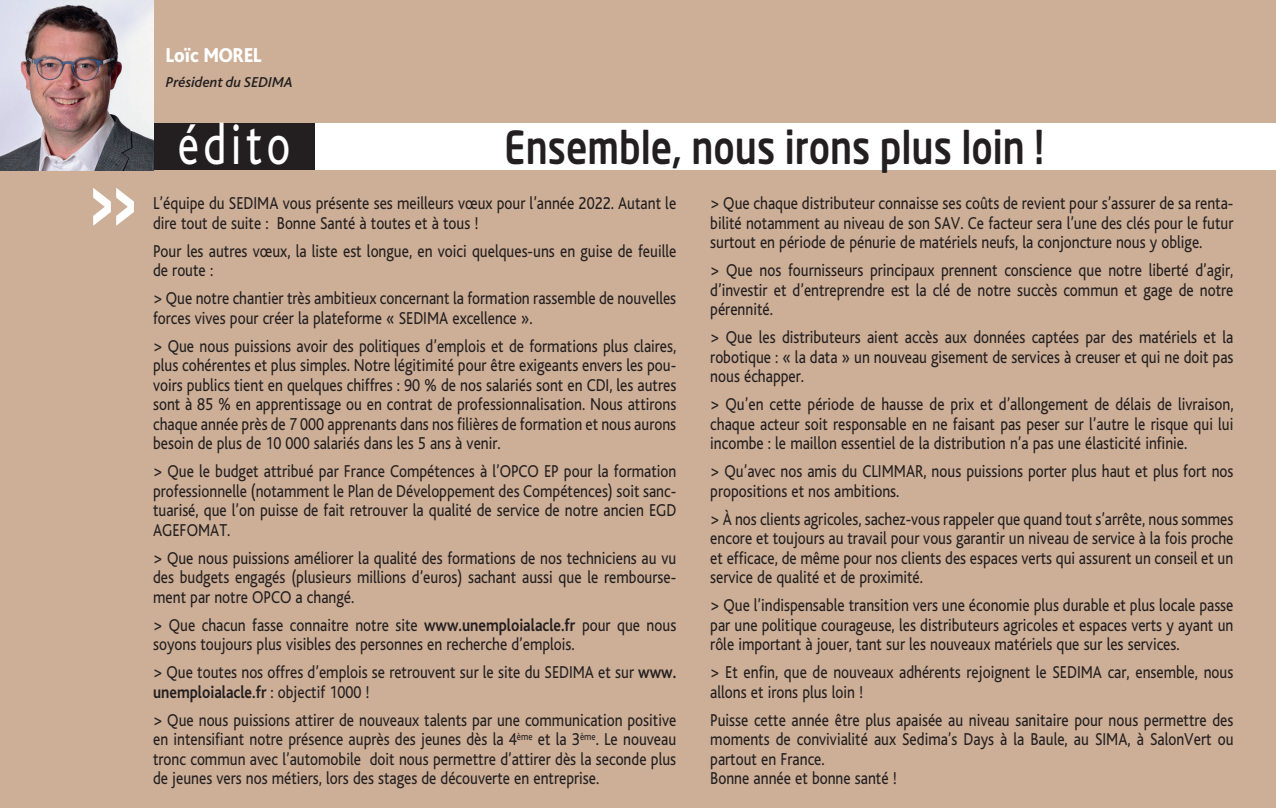
<style>
.page{position:relative;width:1276px;height:808px;background:#fff}
.page>*{position:absolute;margin:0;border:0;box-sizing:border-box;transform-origin:0 0}
.t1{font:112.5px "Helvetica";color:#fff}
.t2{font:58.5px "Bliss";letter-spacing:.1em;color:#fff;scale:.77 1}
.t3{font:500 45px "Neo Sans Std";color:#231f20;scale:.83 1}
.t4{font:800 21px "Bliss";color:#fff;scale:.9 1}
.t5{font:18px/19.5px "Bliss";color:#231f20;text-align:justify;scale:.85 1}
.t6{font:italic 500 15px "Bliss";color:#231f20}
.s1{font-weight:700}
</style>
<div class="page">
<div style="left:153px;top:0;width:1123px;height:189px;background:#cdaf97"></div>
<div style="left:0;top:170px;width:1276px;height:638px;background:#cdaf97"></div>
<div style="left:315px;top:123px;width:961px;height:47px;background:#fff"></div>
<div style="left:153px;top:123px;width:162px;height:47px;background:#231f20"></div>
<img style="left:0;top:0;width:153px;height:170px">
<p class="t1" style="left:82px;top:111px;width:64px">»</p>
<p class="t4" style="left:166px;top:44px;width:108px">Loïc MOREL</p>
<p class="t6" style="left:166px;top:74px;width:129px">Président du SEDIMA</p>
<p class="t2" style="left:178px;top:114px;width:148px">édito</p>
<p class="t3" style="left:504px;top:119px;width:652px">Ensemble, nous irons plus loin !</p>
<p class="t5" style="left:153px;top:194px;width:617px">L’équipe du SEDIMA vous présente ses meilleurs vœux pour l’année 2022. Autant le dire tout de suite : Bonne Santé à toutes et à tous !</p>
<p class="t5" style="left:153px;top:242px;width:617px">Pour les autres vœux, la liste est longue, en voici quelques-uns en guise de feuille de route :</p>
<p class="t5" style="left:153px;top:289px;width:617px">&gt; Que notre chantier très ambitieux concernant la formation rassemble de nouvelles forces vives pour créer la plateforme « SEDIMA excellence ».</p>
<p class="t5" style="left:153px;top:337px;width:617px">&gt; Que nous puissions avoir des politiques d’emplois et de formations plus claires, plus cohérentes et plus simples. Notre légitimité pour être exigeants envers les pou&shy;voirs publics tient en quelques chiffres : 90 % de nos salariés sont en CDI, les autres sont à 85 % en apprentissage ou en contrat de professionnalisation. Nous attirons chaque année près de 7 000 apprenants dans nos filières de formation et nous aurons besoin de plus de 10 000 salariés dans les 5 ans à venir.</p>
<p class="t5" style="left:153px;top:462px;width:617px">&gt; Que le budget attribué par France Compétences à l’OPCO EP pour la formation professionnelle (notamment le Plan de Développement des Compétences) soit sanc&shy;tuarisé, que l’on puisse de fait retrouver la qualité de service de notre ancien EGD AGEFOMAT.</p>
<p class="t5" style="left:153px;top:549px;width:617px">&gt; Que nous puissions améliorer la qualité des formations de nos techniciens au vu des budgets engagés (plusieurs millions d’euros) sachant aussi que le rembourse&shy;ment par notre OPCO a changé.</p>
<p class="t5" style="left:153px;top:616px;width:617px">&gt; Que chacun fasse connaitre notre site <span class="s1">www.unemploialacle.fr</span> pour que nous soyons toujours plus visibles des personnes en recherche d’emplois.</p>
<p class="t5" style="left:153px;top:663px;width:617px">&gt; Que toutes nos offres d’emplois se retrouvent sur le site du SEDIMA et sur <span class="s1">www. unemploialacle.fr</span> : objectif 1000 !</p>
<p class="t5" style="left:153px;top:711px;width:617px">&gt; Que nous puissions attirer de nouveaux talents par une communication positive en intensifiant notre présence auprès des jeunes dès la 4<sup>ème</sup> et la 3<sup>ème</sup>. Le nouveau tronc commun avec l’automobile doit nous permettre d’attirer dès la seconde plus de jeunes vers nos métiers, lors des stages de découverte en entreprise.</p>
<p class="t5" style="left:710px;top:194px;width:617px">&gt; Que chaque distributeur connaisse ses coûts de revient pour s’assurer de sa renta&shy;bilité notamment au niveau de son SAV. Ce facteur sera l’une des clés pour le futur surtout en période de pénurie de matériels neufs, la conjoncture nous y oblige.</p>
<p class="t5" style="left:710px;top:261px;width:617px">&gt; Que nos fournisseurs principaux prennent conscience que notre liberté d’agir, d’investir et d’entreprendre est la clé de notre succès commun et gage de notre pérennité.</p>
<p class="t5" style="left:710px;top:328px;width:617px">&gt; Que les distributeurs aient accès aux données captées par des matériels et la robotique : « la data » un nouveau gisement de services à creuser et qui ne doit pas nous échapper.</p>
<p class="t5" style="left:710px;top:395px;width:617px">&gt; Qu’en cette période de hausse de prix et d’allongement de délais de livraison, chaque acteur soit responsable en ne faisant pas peser sur l’autre le risque qui lui incombe : le maillon essentiel de la distribution n’a pas une élasticité infinie.</p>
<p class="t5" style="left:710px;top:462px;width:617px">&gt; Qu’avec nos amis du CLIMMAR, nous puissions porter plus haut et plus fort nos propositions et nos ambitions.</p>
<p class="t5" style="left:710px;top:510px;width:617px">&gt; À nos clients agricoles, sachez-vous rappeler que quand tout s’arrête, nous sommes encore et toujours au travail pour vous garantir un niveau de service à la fois proche et efficace, de même pour nos clients des espaces verts qui assurent un conseil et un service de qualité et de proximité.</p>
<p class="t5" style="left:710px;top:596px;width:617px">&gt; Que l’indispensable transition vers une économie plus durable et plus locale passe par une politique courageuse, les distributeurs agricoles et espaces verts y ayant un rôle important à jouer, tant sur les nouveaux matériels que sur les services.</p>
<p class="t5" style="left:710px;top:663px;width:617px">&gt; Et enfin, que de nouveaux adhérents rejoignent le SEDIMA car, ensemble, nous allons et irons plus loin !</p>
<p class="t5" style="left:710px;top:711px;width:617px">Puisse cette année être plus apaisée au niveau sanitaire pour nous permettre des moments de convivialité aux Sedima’s Days à la Baule, au SIMA, à SalonVert ou partout en France.</p>
<p class="t5" style="left:710px;top:769px;width:221px">Bonne année et bonne santé !</p>
</div>
